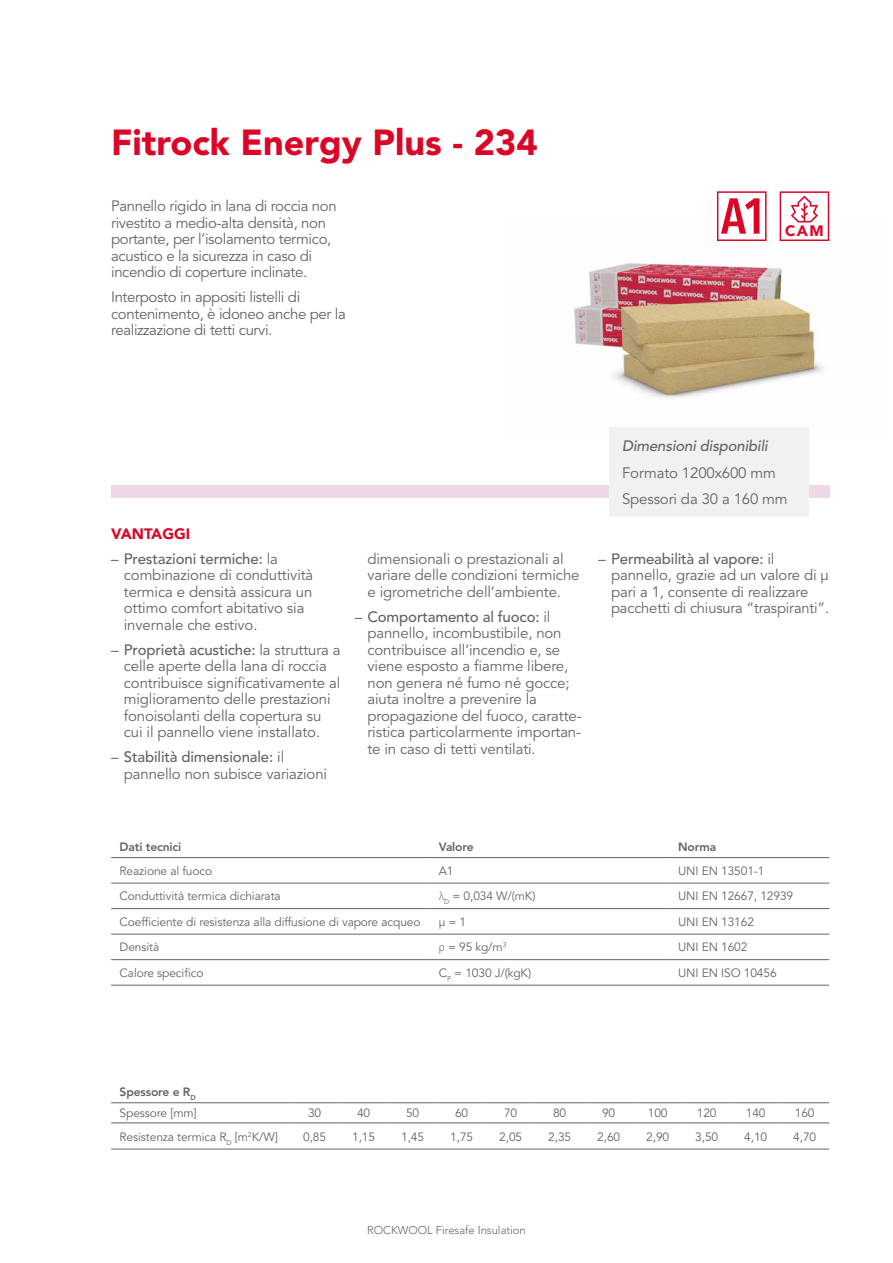
<style>
.page{position:relative;width:893px;height:1263px;background:#fff}
.page>*{position:absolute;margin:0;border:0;box-sizing:border-box;transform-origin:0 0}
.t1{font:900 36px "Avenir LT Std";color:#db0626}
.t2{font:900 15.15px "Avenir";color:#db0626}
.t3{font:15px/16.5px "Avenir LT Std";letter-spacing:-.01em;color:#646363}
.t4{font:italic 500 15px "Avenir LT Std";letter-spacing:-.01em;color:#646363}
.t5{font:900 15px "Avenir LT Std";color:#db0626}
.t6{font:12px/21.3px "Avenir LT Std";letter-spacing:-.01em;color:#646363}
.t7{font:800 12px "Avenir LT Std";letter-spacing:-.01em;color:#646363}
.t8{font:300 11.25px "Avenir LT Std";color:#646363}
.s1{font-weight:500}
.s2{font-family:"DIN Pro";font-weight:300}
.s3{font-weight:800}
</style>
<div class="page">
<img style="left:574px;top:221px;width:256px;height:178px">
<div style="left:111px;top:485px;width:718px;height:13px;background:#efd8e5"></div>
<hr style="left:111px;top:1102px;width:179px;height:1px;background:#646363">
<hr style="left:290px;top:1102px;width:49px;height:1px;background:#646363">
<hr style="left:339px;top:1102px;width:49px;height:1px;background:#646363">
<hr style="left:388px;top:1102px;width:49px;height:1px;background:#646363">
<hr style="left:437px;top:1102px;width:49px;height:1px;background:#646363">
<hr style="left:486px;top:1102px;width:49px;height:1px;background:#646363">
<hr style="left:535px;top:1102px;width:49px;height:1px;background:#646363">
<hr style="left:584px;top:1102px;width:49px;height:1px;background:#646363">
<hr style="left:633px;top:1102px;width:49px;height:1px;background:#646363">
<hr style="left:682px;top:1102px;width:49px;height:1px;background:#646363">
<hr style="left:731px;top:1102px;width:49px;height:1px;background:#646363">
<hr style="left:780px;top:1102px;width:49px;height:1px;background:#646363">
<hr style="left:111px;top:1122px;width:179px;height:1px;background:#646363">
<hr style="left:290px;top:1122px;width:49px;height:1px;background:#646363">
<hr style="left:339px;top:1122px;width:49px;height:1px;background:#646363">
<hr style="left:388px;top:1122px;width:49px;height:1px;background:#646363">
<hr style="left:437px;top:1122px;width:49px;height:1px;background:#646363">
<hr style="left:486px;top:1122px;width:49px;height:1px;background:#646363">
<hr style="left:535px;top:1122px;width:49px;height:1px;background:#646363">
<hr style="left:584px;top:1122px;width:49px;height:1px;background:#646363">
<hr style="left:633px;top:1122px;width:49px;height:1px;background:#646363">
<hr style="left:682px;top:1122px;width:49px;height:1px;background:#646363">
<hr style="left:731px;top:1122px;width:49px;height:1px;background:#646363">
<hr style="left:780px;top:1122px;width:49px;height:1px;background:#646363">
<hr style="left:111px;top:1149px;width:179px;height:1px;background:#646363">
<hr style="left:290px;top:1149px;width:49px;height:1px;background:#646363">
<hr style="left:339px;top:1149px;width:49px;height:1px;background:#646363">
<hr style="left:388px;top:1149px;width:49px;height:1px;background:#646363">
<hr style="left:437px;top:1149px;width:49px;height:1px;background:#646363">
<hr style="left:486px;top:1149px;width:49px;height:1px;background:#646363">
<hr style="left:535px;top:1149px;width:49px;height:1px;background:#646363">
<hr style="left:584px;top:1149px;width:49px;height:1px;background:#646363">
<hr style="left:633px;top:1149px;width:49px;height:1px;background:#646363">
<hr style="left:682px;top:1149px;width:49px;height:1px;background:#646363">
<hr style="left:731px;top:1149px;width:49px;height:1px;background:#646363">
<hr style="left:780px;top:1149px;width:49px;height:1px;background:#646363">
<hr style="left:111px;top:857px;width:319px;height:1px;background:#646363">
<hr style="left:430px;top:857px;width:240px;height:1px;background:#646363">
<hr style="left:670px;top:857px;width:159px;height:1px;background:#646363">
<hr style="left:111px;top:883px;width:319px;height:1px;background:#646363">
<hr style="left:430px;top:883px;width:240px;height:1px;background:#646363">
<hr style="left:670px;top:883px;width:159px;height:1px;background:#646363">
<hr style="left:111px;top:908px;width:319px;height:1px;background:#646363">
<hr style="left:430px;top:908px;width:240px;height:1px;background:#646363">
<hr style="left:670px;top:908px;width:159px;height:1px;background:#646363">
<hr style="left:111px;top:934px;width:319px;height:1px;background:#646363">
<hr style="left:430px;top:934px;width:240px;height:1px;background:#646363">
<hr style="left:670px;top:934px;width:159px;height:1px;background:#646363">
<hr style="left:111px;top:985px;width:319px;height:1px;background:#646363">
<hr style="left:430px;top:985px;width:240px;height:1px;background:#646363">
<hr style="left:670px;top:985px;width:159px;height:1px;background:#646363">
<hr style="left:111px;top:959px;width:319px;height:1px;background:#646363">
<hr style="left:430px;top:959px;width:240px;height:1px;background:#646363">
<hr style="left:670px;top:959px;width:159px;height:1px;background:#646363">
<div style="left:609px;top:427px;width:200px;height:90px;background:#f1f1f1"></div>
<svg style="left:717px;top:191px;width:49px;height:50px"></svg>
<svg style="left:780px;top:191px;width:49px;height:50px"></svg>
<h1 class="t1" style="left:111px;top:120px;width:428px">Fitrock Energy Plus - 234</h1>
<p class="t3" style="left:111px;top:198px;width:227px">Pannello rigido in lana di roccia non rivestito a medio-alta densità, non portante, per l’isolamento termico, acustico e la sicurezza in caso di incendio di coperture inclinate.</p>
<p class="t3" style="left:111px;top:289px;width:236px">Interposto in appositi listelli di contenimento, è idoneo anche per la realizzazione di tetti curvi.</p>
<p class="t2" style="left:785px;top:218px;width:40px">CAM</p>
<p class="t5" style="left:111px;top:524px;width:81px">VANTAGGI</p>
<p class="t3" style="left:124px;top:551px;width:191px;text-indent:-13px">– <span class="s1">Prestazioni termiche:</span> la combinazione di conduttività termica e densità assicura un ottimo comfort abitativo sia invernale che estivo.</p>
<p class="t3" style="left:124px;top:642px;width:218px;text-indent:-13px">– <span class="s1">Proprietà acustiche:</span> la struttura a celle aperte della lana di roccia contribuisce significativamente al miglioramento delle prestazioni fonoisolanti della copertura su cui il pannello viene installato.</p>
<p class="t3" style="left:124px;top:749px;width:205px;text-indent:-13px">– <span class="s1">Stabilità dimensionale:</span> il pannello non subisce variazioni</p>
<p class="t3" style="left:367px;top:551px;width:214px">dimensionali o prestazionali al variare delle condizioni termiche e igrometriche dell’ambiente.</p>
<p class="t3" style="left:367px;top:609px;width:216px;text-indent:-13px">– <span class="s1">Comportamento al fuoco:</span> il pannello, incombustibile, non contribuisce all’incendio e, se viene esposto a fiamme libere, non genera né fumo né gocce; aiuta inoltre a prevenire la propagazione del fuoco, caratte&shy;ristica particolarmente importan&shy;te in caso di tetti ventilati.</p>
<p class="t4" style="left:622px;top:438px;width:147px">Dimensioni disponibili</p>
<p class="t3" style="left:622px;top:460px;width:167px;line-height:26.5px">Formato 1200x600 mm<br>Spessori da 30 a 160 mm</p>
<p class="t3" style="left:611px;top:551px;width:220px;text-indent:-13px">– <span class="s1">Permeabilità al vapore:</span> il pannello, grazie ad un valore di µ pari a 1, consente di realizzare pacchetti di chiusura “traspiranti”.</p>
<p class="t7" style="left:120px;top:840px;width:63px">Dati tecnici</p>
<p class="t7" style="left:439px;top:840px;width:36px">Valore</p>
<p class="t7" style="left:678px;top:840px;width:40px">Norma</p>
<p class="t6" style="left:120px;top:860px;width:94px">Reazione al fuoco</p>
<p class="t6" style="left:439px;top:860px;width:16px">A1</p>
<p class="t6" style="left:678px;top:860px;width:88px">UNI EN 13501-1</p>
<p class="t6" style="left:120px;top:886px;width:163px">Conduttività termica dichiarata</p>
<p class="t6" style="left:439px;top:886px;width:98px"><span class="s2">λ</span><sub>D</sub> = 0,034 W/(mK)</p>
<p class="t6" style="left:678px;top:886px;width:117px">UNI EN 12667, 12939</p>
<p class="t6" style="left:120px;top:911px;width:302px">Coefficiente di resistenza alla diffusione di vapore acqueo</p>
<p class="t6" style="left:439px;top:911px;width:29px">μ = 1</p>
<p class="t6" style="left:678px;top:911px;width:77px">UNI EN 13162</p>
<p class="t6" style="left:120px;top:937px;width:41px">Densità</p>
<p class="t6" style="left:439px;top:937px;width:69px"><span class="s2">ρ</span> = 95 kg/m<sup>3</sup></p>
<p class="t6" style="left:678px;top:937px;width:71px">UNI EN 1602</p>
<p class="t6" style="left:120px;top:962px;width:85px">Calore specifico</p>
<p class="t6" style="left:439px;top:962px;width:94px">C<sub>P</sub> = 1030 J/(kgK)</p>
<p class="t6" style="left:678px;top:962px;width:100px">UNI EN ISO 10456</p>
<p class="t6" style="left:120px;top:1081px;width:79px"><span class="s3">Spessore e R</span><sub>D<br></sub>Spessore [mm]</p>
<p class="t6" style="left:308px;top:1103px;width:15px">30</p>
<p class="t6" style="left:357px;top:1103px;width:15px">40</p>
<p class="t6" style="left:406px;top:1103px;width:15px">50</p>
<p class="t6" style="left:455px;top:1103px;width:15px">60</p>
<p class="t6" style="left:504px;top:1103px;width:15px">70</p>
<p class="t6" style="left:553px;top:1103px;width:15px">80</p>
<p class="t6" style="left:602px;top:1103px;width:15px">90</p>
<p class="t6" style="left:648px;top:1103px;width:21px">100</p>
<p class="t6" style="left:697px;top:1103px;width:21px">120</p>
<p class="t6" style="left:746px;top:1103px;width:21px">140</p>
<p class="t6" style="left:795px;top:1103px;width:21px">160</p>
<p class="t6" style="left:120px;top:1126px;width:160px">Resistenza termica R<sub>D</sub> [m<sup>2</sup>K/W]</p>
<p class="t6" style="left:303px;top:1126px;width:24px">0,85</p>
<p class="t6" style="left:352px;top:1126px;width:24px">1,15</p>
<p class="t6" style="left:401px;top:1126px;width:24px">1,45</p>
<p class="t6" style="left:450px;top:1126px;width:24px">1,75</p>
<p class="t6" style="left:499px;top:1126px;width:24px">2,05</p>
<p class="t6" style="left:548px;top:1126px;width:24px">2,35</p>
<p class="t6" style="left:597px;top:1126px;width:24px">2,60</p>
<p class="t6" style="left:646px;top:1126px;width:24px">2,90</p>
<p class="t6" style="left:695px;top:1126px;width:24px">3,50</p>
<p class="t6" style="left:744px;top:1126px;width:24px">4,10</p>
<p class="t6" style="left:793px;top:1126px;width:24px">4,70</p>
<p class="t8" style="left:367px;top:1224px;width:160px">ROCKWOOL Firesafe Insulation</p>
</div>
